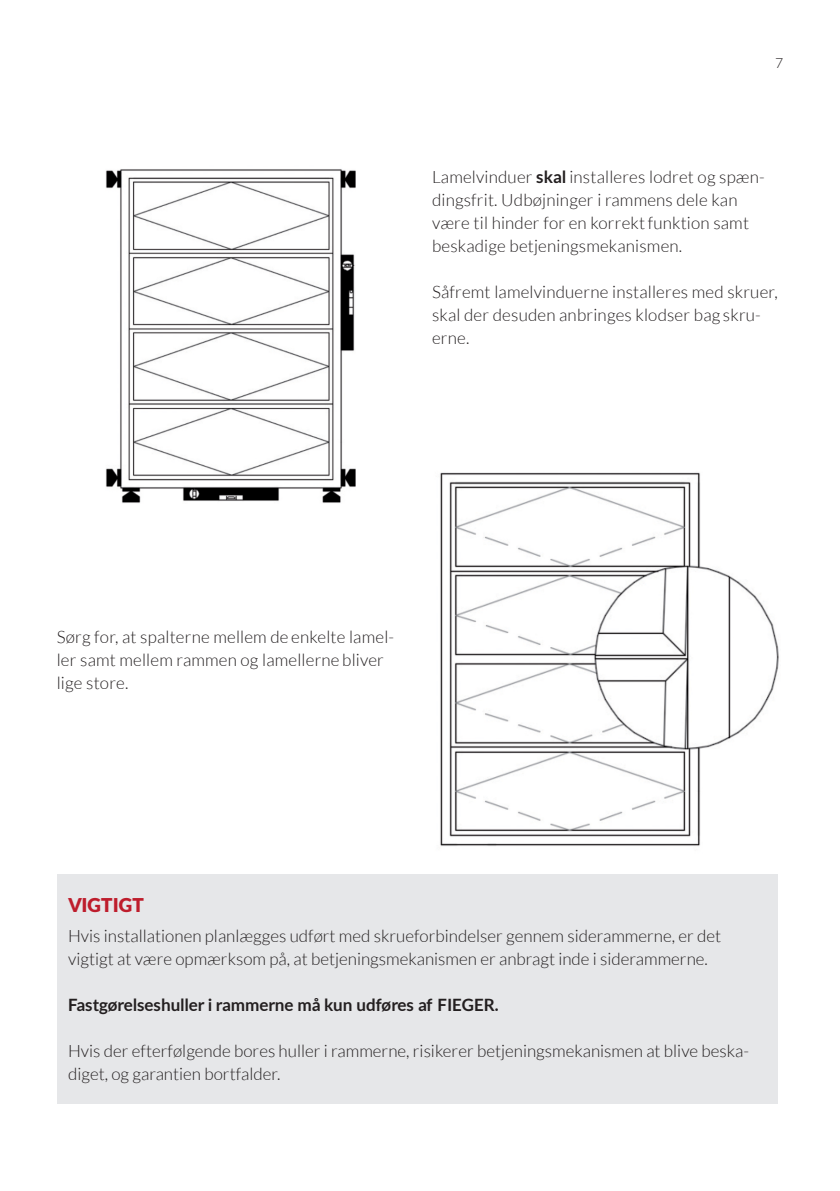
<style>
.page{position:relative;width:840px;height:1191px;background:#fff}
.page>*{position:absolute;margin:0;border:0;box-sizing:border-box;transform-origin:0 0}
.t1{font:900 19px "Lato";color:#be1d2c}
.t2{font:300 17px/23px "Lato";letter-spacing:.01em;color:#231f20}
.t3{font:700 17px "Lato";letter-spacing:-.005em;color:#231f20}
.t4{font:300 14px "Lato";color:#231f20}
.s1{font-weight:700}
</style>
<div class="page">
<img style="left:106px;top:169px;width:249px;height:334px">
<img style="left:440px;top:472px;width:339px;height:374px">
<div style="left:57px;top:873px;width:720px;height:230px;background:#e6e7e9"></div>
<p class="t4" style="left:774px;top:57px;width:10px">7</p>
<p class="t2" style="left:432px;top:166px;width:334px">Lamelvinduer <span class="s1">skal</span> installeres lodret og spæn&shy;dingsfrit. Udbøjninger i rammens dele kan være til hinder for en korrekt funktion samt beskadige betjeningsmekanismen.</p>
<p class="t2" style="left:432px;top:281px;width:347px">Såfremt lamelvinduerne installeres med skruer, skal der desuden anbringes klodser bag skru&shy;erne.</p>
<p class="t2" style="left:57px;top:626px;width:339px">Sørg for, at spalterne mellem de enkelte lamel&shy;ler samt mellem rammen og lamellerne bliver lige store.</p>
<p class="t1" style="left:68px;top:896px;width:77px">VIGTIGT</p>
<p class="t2" style="left:68px;top:925px;width:654px">Hvis installationen planlægges udført med skrueforbindelser gennem siderammerne, er det vigtigt at være opmærksom på, at betjeningsmekanismen er anbragt inde i siderammerne.</p>
<p class="t3" style="left:68px;top:997px;width:432px">Fastgørelseshuller i rammerne må kun udføres af FIEGER.</p>
<p class="t2" style="left:68px;top:1040px;width:682px">Hvis der efterfølgende bores huller i rammerne, risikerer betjeningsmekanismen at blive beska&shy;diget, og garantien bortfalder.</p>
</div>
